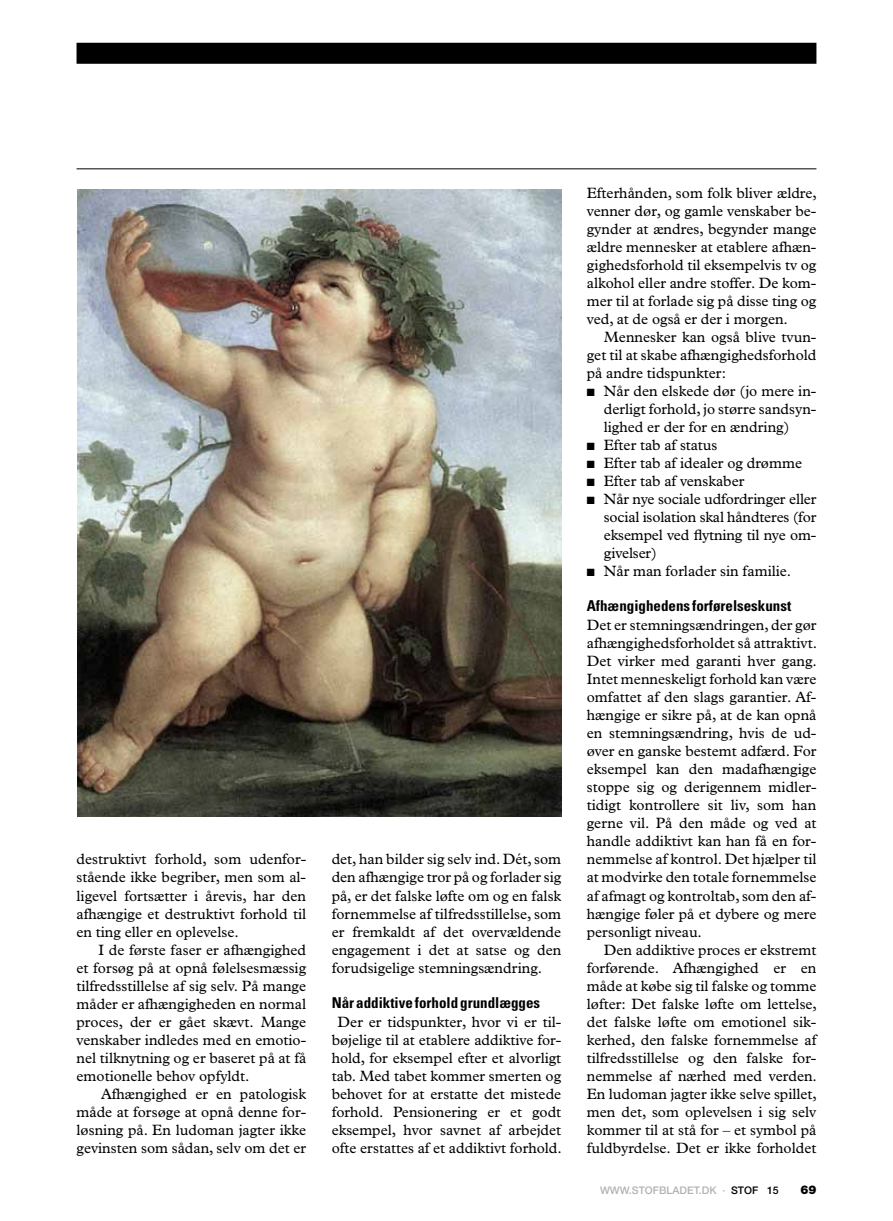
<style>
.page{position:relative;width:893px;height:1221px;background:#fff}
.page>*{position:absolute;margin:0;border:0;box-sizing:border-box;transform-origin:0 0}
.t1{font:15px/18px "Plantin";color:#000;text-align:justify}
.t2{font:700 condensed 15px "Univers";color:#000}
.t3{font:900 12px "Helvetica Neue";color:#000}
.t4{font:500 10.5px "Helvetica Neue";color:#b3b2b2}
.s1{color:#000}
</style>
<div class="page">
<div style="left:77px;top:43px;width:739px;height:21px;background:#000"></div>
<hr style="left:77px;top:168px;width:739px;height:1px;background:#000">
<img style="left:77px;top:189px;width:484px;height:627px">
<p class="t1" style="left:77px;top:850px;width:231px">destruktivt forhold, som udenfor&shy;stående ikke begriber, men som al&shy;ligevel fortsætter i årevis, har den afhængige et destruktivt forhold til en ting eller en oplevelse.</p>
<p class="t1" style="left:77px;top:940px;width:231px;text-indent:22px">I de første faser er afhængighed et forsøg på at opnå følelsesmæssig tilfredsstillelse af sig selv. På mange måder er afhængigheden en normal proces, der er gået skævt. Mange venskaber indledes med en emotio&shy;nel tilknytning og er baseret på at få emotionelle behov opfyldt.</p>
<p class="t1" style="left:77px;top:1084px;width:231px;text-indent:25px">Afhængighed er en patologisk måde at forsøge at opnå denne for&shy;løsning på. En ludoman jagter ikke gevinsten som sådan, selv om det er</p>
<p class="t1" style="left:332px;top:850px;width:231px">det, han bilder sig selv ind. Dét, som den afhængige tror på og forlader sig på, er det falske løfte om og en falsk fornemmelse af tilfredsstillelse, som er fremkaldt af det overvældende engagement i det at satse og den forudsigelige stemningsændring.</p>
<p class="t2" style="left:332px;top:992px;width:210px">Når addiktive forhold grundlægges</p>
<p class="t1" style="left:332px;top:1012px;width:232px;text-align:center">Der er tidspunkter, hvor vi er til&shy;bøjelige til at etablere addiktive for&shy;hold, for eksempel efter et alvorligt tab. Med tabet kommer smerten og behovet for at erstatte det mistede forhold. Pensionering er et godt eksempel, hvor savnet af arbejdet ofte erstattes af et addiktivt forhold.</p>
<p class="t1" style="left:587px;top:184px;width:232px">Efterhånden, som folk bliver ældre, venner dør, og gamle venskaber be&shy;gynder at ændres, begynder mange ældre mennesker at etablere afhæn&shy;gighedsforhold til eksempelvis tv og alkohol eller andre stoffer. De kom&shy;mer til at forlade sig på disse ting og ved, at de også er der i morgen.</p>
<p class="t1" style="left:587px;top:328px;width:231px;text-indent:17px">Mennesker kan også blive tvun&shy;get til at skabe afhængighedsforhold på andre tidspunkter:</p>
<p class="t1" style="left:604px;top:382px;width:214px;text-indent:-17px">■ Når den elskede dør (jo mere in&shy;derligt forhold, jo større sandsyn&shy;lighed er der for en ændring)</p>
<p class="t1" style="left:587px;top:436px;width:132px">■ Efter tab af status</p>
<p class="t1" style="left:587px;top:454px;width:217px">■ Efter tab af idealer og drømme</p>
<p class="t1" style="left:587px;top:472px;width:159px">■ Efter tab af venskaber</p>
<p class="t1" style="left:604px;top:490px;width:214px;text-indent:-17px">■ Når nye sociale udfordringer eller social isolation skal håndteres (for eksempel ved flytning til nye om&shy;givelser)</p>
<p class="t1" style="left:587px;top:562px;width:206px">■ Når man forlader sin familie.</p>
<p class="t2" style="left:587px;top:596px;width:206px">Afhængighedens forførelseskunst</p>
<p class="t1" style="left:587px;top:616px;width:232px">Det er stemningsændringen, der gør afhængighedsforholdet så attraktivt.<br>Det virker med garanti hver gang.<br>Intet menneskeligt forhold kan være omfattet af den slags garantier. Af&shy;hængige er sikre på, at de kan opnå en stemningsændring, hvis de ud&shy;øver en ganske bestemt adfærd. For eksempel kan den madafhængige stoppe sig og derigennem midler&shy;tidigt kontrollere sit liv, som han gerne vil. På den måde og ved at handle addiktivt kan han få en for&shy;nemmelse af kontrol. Det hjælper til at modvirke den totale fornemmelse af afmagt og kontroltab, som den af&shy;hængige føler på et dybere og mere personligt niveau.</p>
<p class="t1" style="left:587px;top:940px;width:232px;text-indent:17px">Den addiktive proces er ekstremt forførende. Afhængighed er en måde at købe sig til falske og tomme løfter: Det falske løfte om lettelse, det falske løfte om emotionel sik&shy;kerhed, den falske fornemmelse af tilfredsstillelse og den falske for&shy;nemmelse af nærhed med verden.<br>En ludoman jagter ikke selve spillet, men det, som oplevelsen i sig selv kommer til at stå for – et symbol på fuldbyrdelse. Det er ikke forholdet</p>
<p class="t4" style="left:600px;top:1183px;width:180px">WWW.STOFBLADET.DK · <span class="s1">STOF 15</span></p>
<p class="t3" style="left:800px;top:1182px;width:18px">69</p>
</div>
